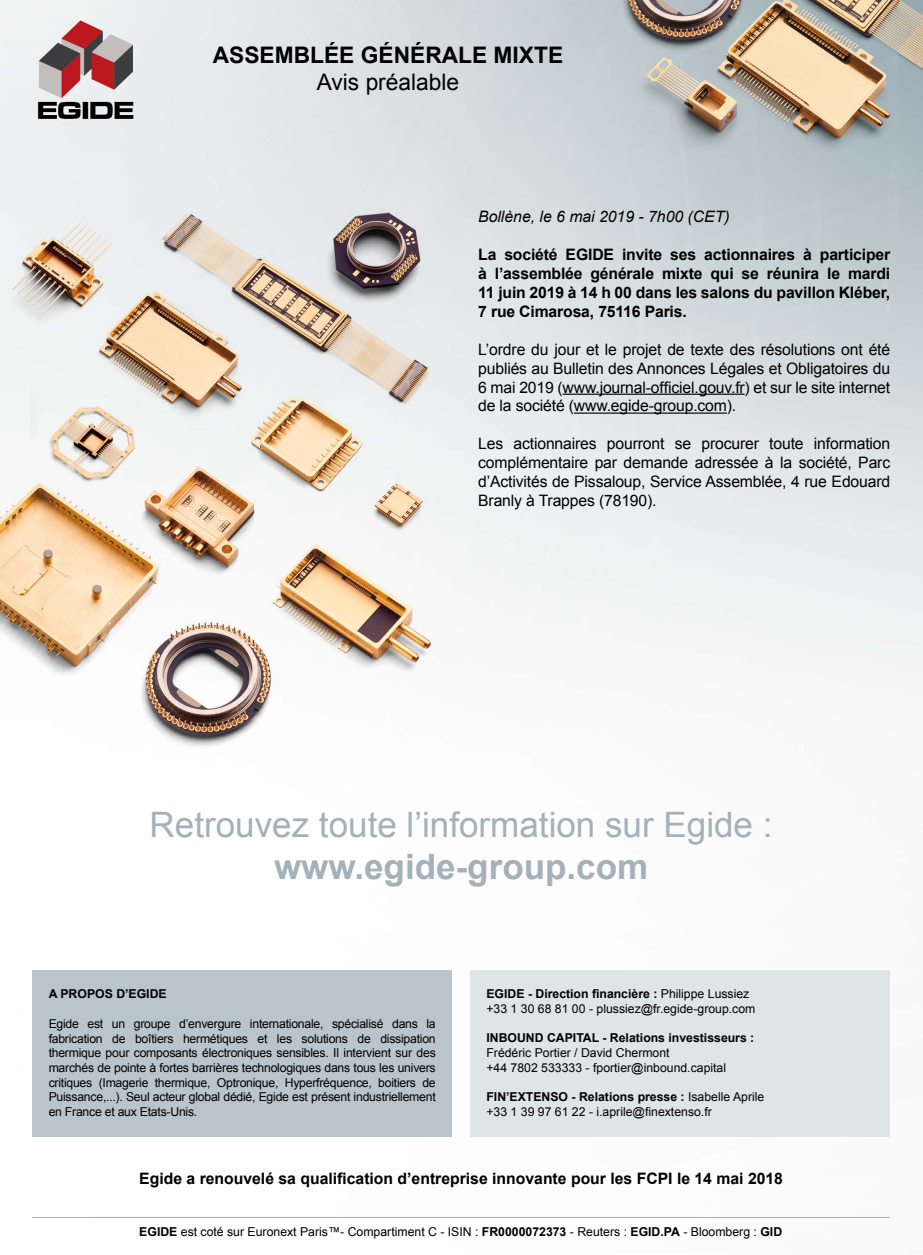
<style>
.page{position:relative;width:923px;height:1255px;background:#fff}
.page>*{position:absolute;margin:0;border:0;box-sizing:border-box;transform-origin:0 0}
.t1{font:35px "Arial";color:#a3b1b9}
.t2{font:700 35px "Arial";color:#a3b1b9}
.t3{font:700 22.75px "Arial";color:#000}
.t4{font:22.75px "Arial";color:#000}
.t5{font:15.75px/18.9px "Arial";letter-spacing:-.01em;color:#000;text-align:justify}
.t6{font:700 15.75px/18.9px "Arial";color:#000;text-align:justify}
.t7{font:italic 15.75px "Arial";color:#000}
.t8{font:12.25px/14.7px "Arial";color:#000}
.t9{font:700 12.25px "Arial";color:#000}
.s1{font-weight:700}
</style>
<div class="page">
<img style="left:0;top:0;width:922px;height:1218px">
<img style="left:0;top:0;width:174px;height:151px">
<hr style="left:562px;top:393px;width:182px;height:2px;background:#000">
<hr style="left:574px;top:412px;width:152px;height:2px;background:#000">
<hr style="left:32px;top:1217px;width:857px;height:1px;background:#a3b1b9">
<div style="left:32px;top:969px;width:420px;height:167px;background:#bac4cb"></div>
<div style="left:470px;top:969px;width:419px;height:167px;background:#dfe4e7"></div>
<h2 class="t3" style="left:213px;top:40px;width:352px">ASSEMBLÉE GÉNÉRALE MIXTE</h2>
<h2 class="t4" style="left:317px;top:67px;width:144px">Avis préalable</h2>
<p class="t7" style="left:478px;top:207px;width:253px">Bollène, le 6 mai 2019 - 7h00 (CET)</p>
<p class="t6" style="left:478px;top:246px;width:413px">La société EGIDE invite ses actionnaires à participer à l’assemblée générale mixte qui se réunira le mardi 11 juin 2019 à 14 h 00 dans les salons du pavillon Kléber, 7 rue Cimarosa, 75116 Paris.</p>
<p class="t5" style="left:478px;top:340px;width:413px">L’ordre du jour et le projet de texte des résolutions ont été publiés au Bulletin des Annonces Légales et Obligatoires du 6 mai 2019 (www.journal-officiel.gouv.fr) et sur le site internet de la société (www.egide-group.com).</p>
<p class="t5" style="left:478px;top:434px;width:413px">Les actionnaires pourront se procurer toute information complémentaire par demande adressée à la société, Parc d’Activités de Pissaloup, Service Assemblée, 4 rue Edouard Branly à Trappes (78190).</p>
<h1 class="t1" style="left:150px;top:801px;width:624px">Retrouvez toute l’information sur Egide :</h1>
<h1 class="t2" style="left:274px;top:843px;width:376px">www.egide-group.com</h1>
<p class="t9" style="left:49px;top:986px;width:119px">A PROPOS D’EGIDE</p>
<p class="t8" style="left:49px;top:1016px;width:388px;text-align:justify">Egide est un groupe d’envergure internationale, spécialisé dans la fabrication de boîtiers hermétiques et les solutions de dissipation thermique pour composants électroniques sensibles. Il intervient sur des marchés de pointe à fortes barrières technologiques dans tous les univers critiques (Imagerie thermique, Optronique, Hyperfréquence, boitiers de Puissance,...). Seul acteur global dédié, Egide est présent industriellement en France et aux Etats-Unis.</p>
<p class="t8" style="left:486px;top:986px;width:270px"><span class="s1">EGIDE - Direction financière :</span> Philippe Lussiez +33 1 30 68 81 00 - plussiez@fr.egide-group.com</p>
<p class="t9" style="left:486px;top:1030px;width:269px">INBOUND CAPITAL - Relations investisseurs :</p>
<p class="t8" style="left:486px;top:1045px;width:241px">Frédéric Portier / David Chermont<br>+44 7802 533333 - fportier@inbound.capital</p>
<p class="t8" style="left:486px;top:1089px;width:279px"><span class="s1">FIN’EXTENSO - Relations presse :</span> Isabelle Aprile +33 1 39 97 61 22 - i.aprile@finextenso.fr</p>
<p class="t6" style="left:139px;top:1169px;width:645px">Egide a renouvelé sa qualification d’entreprise innovante pour les FCPI le 14 mai 2018</p>
<p class="t8" style="left:139px;top:1224px;width:644px"><span class="s1">EGIDE</span> est coté sur Euronext Paris™- Compartiment C - ISIN : <span class="s1">FR0000072373</span> - Reuters : <span class="s1">EGID.PA</span> - Bloomberg : <span class="s1">GID</span></p>
</div>
